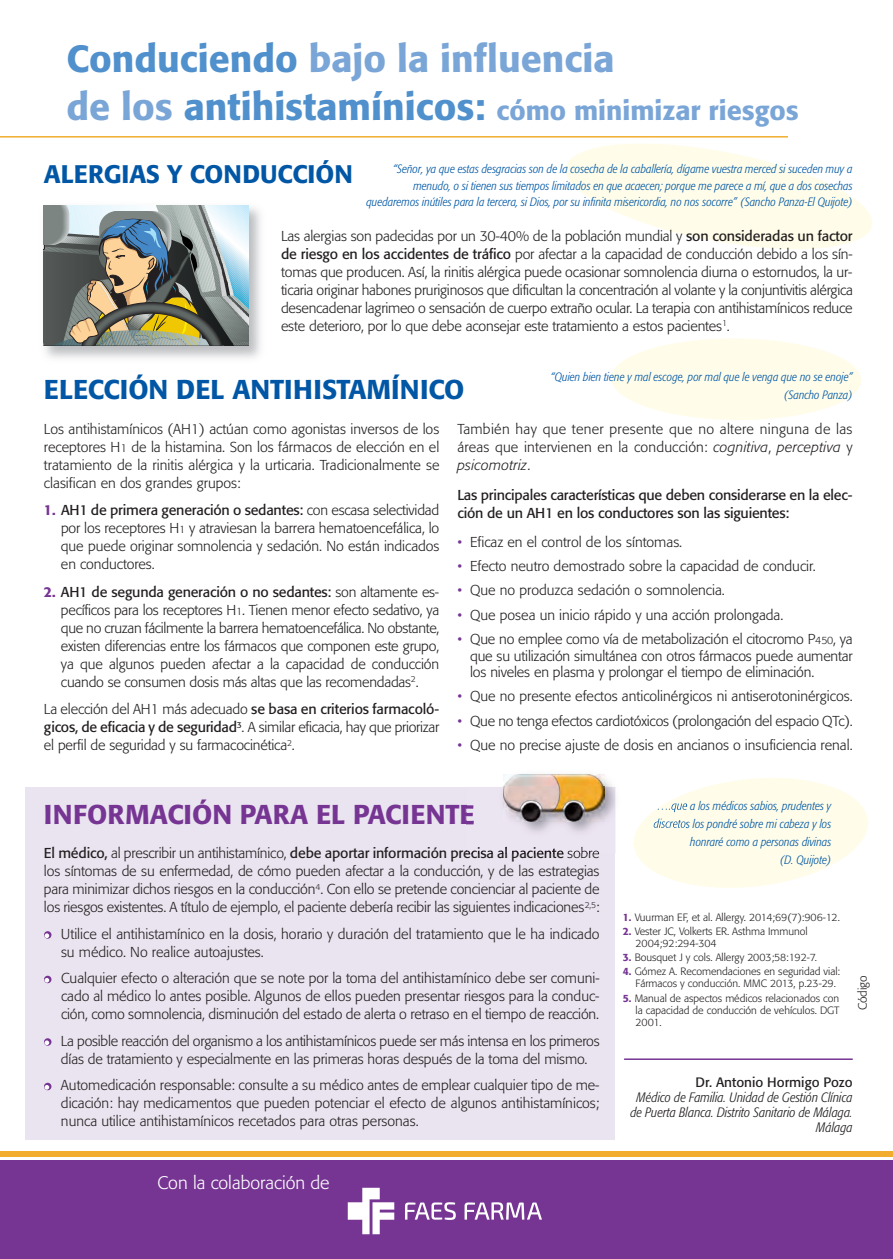
<style>
.page{position:relative;width:893px;height:1259px;background:#fff}
.page>*{position:absolute;margin:0;border:0;box-sizing:border-box;transform-origin:0 0}
.t1{font:500 37.5px "Formata";color:#7aa5d7}
.t2{font:500 27px "Formata";color:#7aa5d7}
.t3{font:500 27px "Formata";color:#0157a5}
.t4{font:500 27px "Formata";color:#763593}
.t5{font:500 25.2px "Formata";color:#0157a5}
.t6{font:300 18px "Formata";color:#fff}
.t7{font:300 14.25px/18px "Formata";letter-spacing:-.005em;color:#231f20;text-align:justify}
.t8{font:14.25px/18px "Formata";letter-spacing:-.015em;color:#231f20}
.t9{font:italic 300 condensed 13.5px/15px "Formata";color:#231f20;text-align:right}
.t10{font:13.5px "Formata";color:#231f20}
.t11{font:italic 300 condensed 12px/18px "Formata";color:#0157a5;text-align:right}
.t12{font:300 12px "Formata";color:#231f20}
.t13{font:300 10.5px/12px "Formata";color:#231f20}
.s1{color:#5090cc}
.s2{font-size:37.5px}
.s3{font-size:37.5px;color:#5090cc}
.s4{font-weight:400}
.s5{font-size:11.25px}
.s6{font-weight:500;color:#763593}
.s7{font-size:10.5px}
.s8{font-style:italic}
.s9{color:#763593}
</style>
<div class="page">
<svg style="left:611px;top:338px;width:250px;height:82px"></svg>
<svg style="left:636px;top:778px;width:232px;height:110px"></svg>
<svg style="left:561px;top:136px;width:311px;height:113px"></svg>
<div style="left:25px;top:787px;width:590px;height:352px;background:#eae4f0"></div>
<div style="left:0;top:1160px;width:892px;height:98px;background:#763593"></div>
<div style="left:0;top:1151px;width:892px;height:5px;background:#f2ad2e"></div>
<svg style="left:347px;top:1187px;width:47px;height:47px"></svg>
<svg style="left:405px;top:1202px;width:136px;height:17px"></svg>
<hr style="left:0;top:136px;width:787px;height:1px;background:#f2ad2e">
<svg style="left:44px;top:931px;width:7px;height:7px"></svg>
<svg style="left:44px;top:933px;width:5px;height:5px"></svg>
<svg style="left:44px;top:975px;width:7px;height:8px"></svg>
<svg style="left:44px;top:977px;width:5px;height:5px"></svg>
<svg style="left:44px;top:1038px;width:7px;height:7px"></svg>
<svg style="left:44px;top:1040px;width:5px;height:5px"></svg>
<svg style="left:44px;top:1082px;width:7px;height:8px"></svg>
<svg style="left:44px;top:1084px;width:5px;height:5px"></svg>
<img style="left:520px;top:750px;width:165px;height:103px">
<img style="left:633px;top:793px;width:52px;height:60px">
<img style="left:466px;top:787px;width:149px;height:66px">
<img style="left:474px;top:750px;width:70px;height:3px">
<img style="left:567px;top:846px;width:31px;height:7px">
<img style="left:657px;top:802px;width:28px;height:10px">
<img style="left:653px;top:818px;width:32px;height:9px">
<img style="left:503px;top:774px;width:101px;height:47px">
<img style="left:43px;top:205px;width:218px;height:153px">
<svg style="left:44px;top:205px;width:205px;height:141px;background:#8a8f85"></svg>
<hr style="left:623px;top:1058px;width:229px;height:1px;background:#763593">
<h1 class="t1" style="left:66px;top:43px;width:549px"><span class="s1">Conduciendo</span> bajo la influencia</h1>
<h2 class="t2" style="left:66px;top:98px;width:733px"><span class="s2">de los</span> <span class="s3">antihistamínicos:</span> cómo minimizar riesgos</h2>
<h3 class="t5" style="left:44px;top:163px;width:310px">ALERGIAS Y CONDUCCIÓN</h3>
<p class="t11" style="left:366px;top:162px;width:487px;line-height:16.5px">“Señor, ya que estas desgracias son de la cosecha de la caballería, dígame vuestra merced si suceden muy a menudo, o si tienen sus tiempos limitados en que acaecen; porque me parece a mí, que a dos cosechas quedaremos inútiles para la tercera, si Dios, por su infinita misericordia, no nos socorre” (Sancho Panza-El Quijote)</p>
<p class="t7" style="left:281px;top:228px;width:573px">Las alergias son padecidas por un 30-40% de la población mundial y <span class="s4">son consideradas un factor de riesgo en los accidentes de tráfico</span> por afectar a la capacidad de conducción debido a los sín&shy;tomas que producen. Así, la rinitis alérgica puede ocasionar somnolencia diurna o estornudos, la ur&shy;ticaria originar habones pruriginosos que dificultan la concentración al volante y la conjuntivitis alérgica desencadenar lagrimeo o sensación de cuerpo extraño ocular. La terapia con antihistamínicos reduce este deterioro, por lo que debe aconsejar este tratamiento a estos pacientes<sup>1</sup>.</p>
<h2 class="t3" style="left:44px;top:378px;width:422px">ELECCIÓN DEL ANTIHISTAMÍNICO</h2>
<p class="t11" style="left:550px;top:369px;width:303px">“Quien bien tiene y mal escoge, por mal que le venga que no se enoje” (Sancho Panza)</p>
<p class="t7" style="left:44px;top:421px;width:397px">Los antihistamínicos (AH1) actúan como agonistas inversos de los receptores H<span class="s5">1</span> de la histamina. Son los fármacos de elección en el tratamiento de la rinitis alérgica y la urticaria. Tradicionalmente se clasifican en dos grandes grupos:</p>
<p class="t7" style="left:61px;top:502px;width:379px;text-indent:-17px"><span class="s6">1.</span> <span class="s4">AH1 de primera generación o sedantes:</span> con escasa selectividad por los receptores H<span class="s7">1</span> y atraviesan la barrera hematoencefálica, lo que puede originar somnolencia y sedación. No están indicados en conductores.</p>
<p class="t7" style="left:61px;top:583px;width:380px;text-indent:-17px"><span class="s6">2.</span> <span class="s4">AH1 de segunda generación o no sedantes:</span> son altamente es&shy;pecíficos para los receptores H<span class="s7">1</span>. Tienen menor efecto sedativo, ya que no cruzan fácilmente la barrera hematoencefálica. No obstante, existen diferencias entre los fármacos que componen este grupo, ya que algunos pueden afectar a la capacidad de conducción cuando se consumen dosis más altas que las recomendadas<sup>2</sup>.</p>
<p class="t7" style="left:44px;top:701px;width:396px">La elección del AH1 más adecuado <span class="s4">se basa en criterios farmacoló&shy;gicos, de eficacia y de seguridad</span><sup>3</sup>. A similar eficacia, hay que priorizar el perfil de seguridad y su farmacocinética<sup>2</sup>.</p>
<p class="t7" style="left:457px;top:421px;width:396px">También hay que tener presente que no altere ninguna de las áreas que intervienen en la conducción: <span class="s8">cognitiva</span>, <span class="s8">perceptiva</span> y <span class="s8">psicomotriz</span>.</p>
<p class="t8" style="left:457px;top:487px;width:396px">Las principales características que deben considerarse en la elec&shy;ción de un AH1 en los conductores son las siguientes:</p>
<p class="t7" style="left:457px;top:533px;width:226px"><span class="s9">•</span> Eficaz en el control de los síntomas.</p>
<p class="t7" style="left:457px;top:558px;width:360px"><span class="s9">•</span> Efecto neutro demostrado sobre la capacidad de conducir.</p>
<p class="t7" style="left:457px;top:582px;width:269px"><span class="s9">•</span> Que no produzca sedación o somnolencia.</p>
<p class="t7" style="left:457px;top:606px;width:327px"><span class="s9">•</span> Que posea un inicio rápido y una acción prolongada.</p>
<p class="t7" style="left:470px;top:632px;width:384px;line-height:16.5px;text-indent:-13px"><span class="s9">•</span> Que no emplee como vía de metabolización el citocromo P<span class="s7">450</span>, ya que su utilización simultánea con otros fármacos puede aumentar los niveles en plasma y prolongar el tiempo de eliminación.</p>
<p class="t7" style="left:457px;top:688px;width:396px"><span class="s9">•</span> Que no presente efectos anticolinérgicos ni antiserotoninérgicos.</p>
<p class="t7" style="left:457px;top:712px;width:397px"><span class="s9">•</span> Que no tenga efectos cardiotóxicos (prolongación del espacio QTc).</p>
<p class="t7" style="left:457px;top:737px;width:396px"><span class="s9">•</span> Que no precise ajuste de dosis en ancianos o insuficiencia renal.</p>
<h2 class="t4" style="left:44px;top:803px;width:432px">INFORMACIÓN PARA EL PACIENTE</h2>
<p class="t7" style="left:44px;top:845px;width:557px"><span class="s4">El médico,</span> al prescribir un antihistamínico, <span class="s4">debe aportar información precisa al paciente</span> sobre los síntomas de su enfermedad, de cómo pueden afectar a la conducción, y de las estrategias para minimizar dichos riesgos en la conducción<sup>4</sup>. Con ello se pretende concienciar al paciente de los riesgos existentes. A título de ejemplo, el paciente debería recibir las siguientes indicaciones<sup>2,5</sup>:</p>
<p class="t7" style="left:61px;top:925px;width:540px">Utilice el antihistamínico en la dosis, horario y duración del tratamiento que le ha indicado su médico. No realice autoajustes.</p>
<p class="t7" style="left:61px;top:970px;width:540px">Cualquier efecto o alteración que se note por la toma del antihistamínico debe ser comuni&shy;cado al médico lo antes posible. Algunos de ellos pueden presentar riesgos para la conduc&shy;ción, como somnolencia, disminución del estado de alerta o retraso en el tiempo de reacción.</p>
<p class="t7" style="left:61px;top:1032px;width:540px">La posible reacción del organismo a los antihistamínicos puede ser más intensa en los primeros días de tratamiento y especialmente en las primeras horas después de la toma del mismo.</p>
<p class="t7" style="left:61px;top:1077px;width:539px">Automedicación responsable: consulte a su médico antes de emplear cualquier tipo de me&shy;dicación: hay medicamentos que pueden potenciar el efecto de algunos antihistamínicos; nunca utilice antihistamínicos recetados para otras personas.</p>
<p class="t6" style="left:157px;top:1174px;width:174px">Con la colaboración de</p>
<p class="t11" style="left:653px;top:797px;width:179px">….que a los médicos sabios, prudentes y discretos los pondré sobre mi cabeza y los honraré como a personas divinas<br>(D. Quijote)</p>
<p class="t13" style="left:622px;top:912px;width:218px"><span class="s6">1.</span> Vuurman EF, et al. Allergy. 2014;69(7):906-12.</p>
<p class="t13" style="left:635px;top:926px;width:173px;text-indent:-13px"><span class="s6">2.</span> Vester JC, Volkerts ER. Asthma Immunol<br>2004;92:294-304</p>
<p class="t13" style="left:622px;top:952px;width:195px"><span class="s6">3.</span> Bousquet J y cols. Allergy 2003;58:192-7.</p>
<p class="t13" style="left:635px;top:966px;width:206px;text-indent:-13px"><span class="s6">4.</span> Gómez A. Recomendaciones en seguridad vial:<br>Fármacos y conducción. MMC 2013, p.23-29.</p>
<p class="t13" style="left:635px;top:992px;width:205px;text-align:justify;text-indent:-13px"><span class="s6">5.</span> Manual de aspectos médicos relacionados con la capacidad de conducción de vehículos. DGT 2001.</p>
<p class="t12" style="left:857px;top:1010px;width:36px;rotate:-90deg">Código</p>
<p class="t10" style="left:695px;top:1076px;width:158px">Dr. Antonio Hormigo Pozo</p>
<p class="t9" style="left:630px;top:1090px;width:224px">Médico de Familia. Unidad de Gestión Clínica de Puerta Blanca. Distrito Sanitario de Málaga.<br>Málaga</p>
</div>
